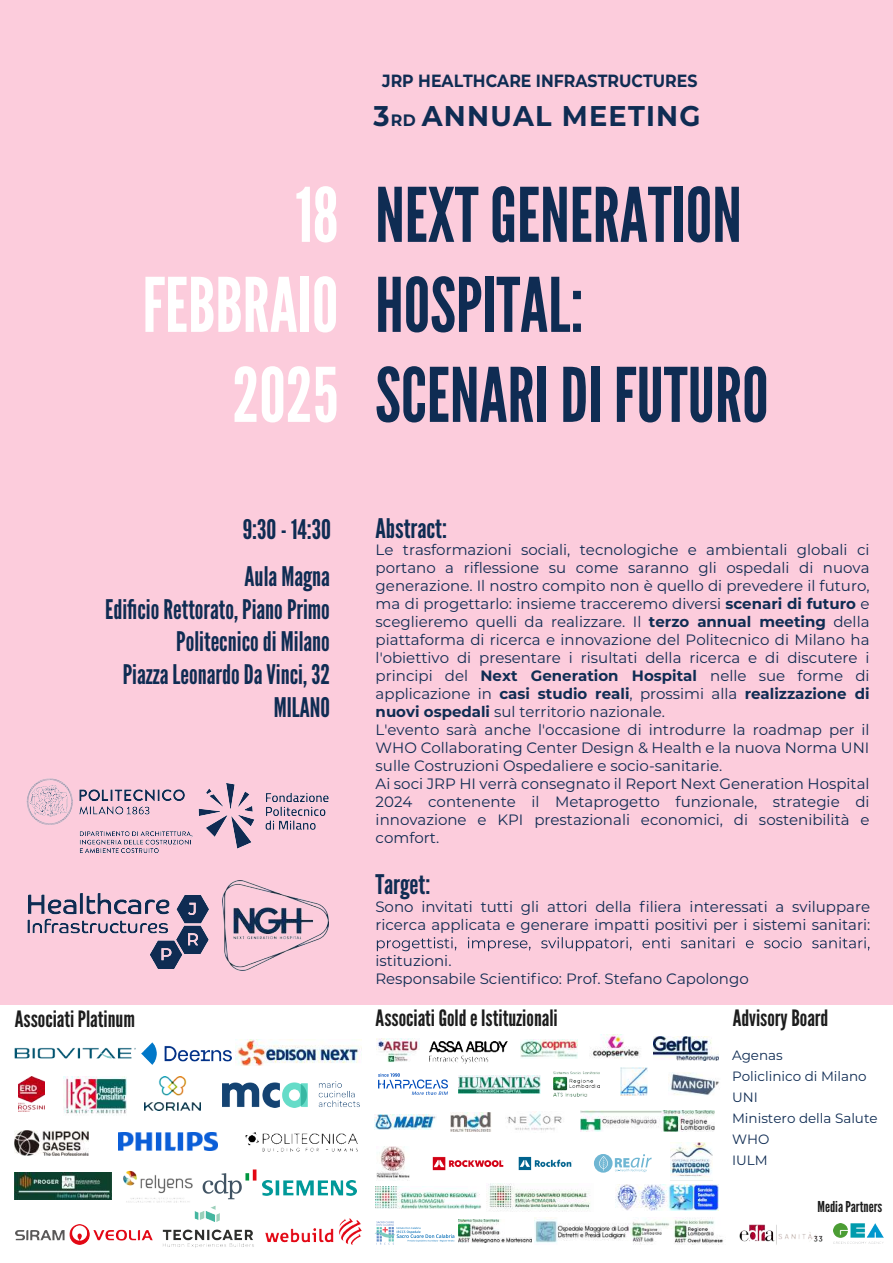
<style>
.page{position:relative;width:893px;height:1263px;background:#fff}
.page>*{position:absolute;margin:0;border:0;box-sizing:border-box;transform-origin:0 0}
.t1{font:75px/90px "League Gothic";color:#0f2c53}
.t2{font:75px/90px "League Gothic";color:#fff;text-align:right}
.t3{font:700 28.5px "Montserrat";letter-spacing:.045em;color:#0f2c53;scale:.96 1}
.t4{font:27px/32.7px "League Gothic";color:#0f2c53}
.t5{font:22.5px "League Gothic";color:#1c1c1c}
.t6{font:700 17.7px "Montserrat";color:#0f2c53;scale:.89 1}
.t7{font:15px/18px "Montserrat";color:#0f2c53}
.t8{font:15px "League Gothic";color:#1c1c1c}
.t9{font:13.5px/21px "Montserrat";color:#0f2c53}
.s1{font-size:16.5px}
.s2{font-weight:700}
</style>
<div class="page">
<div style="left:0;top:0;width:893px;height:1004px;background:#fcccdc"></div>
<img style="left:375px;top:1221px;width:79px;height:24px">
<img style="left:507px;top:1111px;width:55px;height:20px">
<img style="left:18px;top:1076px;width:27px;height:36px">
<img style="left:118px;top:1132px;width:99px;height:18px">
<img style="left:123px;top:1171px;width:5px;height:31px">
<img style="left:246px;top:1132px;width:111px;height:20px">
<img style="left:291px;top:1181px;width:66px;height:15px">
<img style="left:145px;top:1077px;width:56px;height:34px">
<img style="left:450px;top:1112px;width:41px;height:19px">
<img style="left:429px;top:1041px;width:78px;height:22px">
<img style="left:653px;top:1036px;width:65px;height:25px">
<img style="left:621px;top:1067px;width:26px;height:28px">
<img style="left:374px;top:1114px;width:62px;height:16px">
<img style="left:590px;top:1034px;width:50px;height:25px">
<img style="left:520px;top:1039px;width:58px;height:19px">
<img style="left:459px;top:1075px;width:81px;height:18px">
<img style="left:378px;top:1073px;width:70px;height:21px">
<img style="left:376px;top:1038px;width:44px;height:25px">
<img style="left:376px;top:1186px;width:105px;height:23px">
<img style="left:223px;top:1082px;width:137px;height:26px">
<img style="left:15px;top:1130px;width:73px;height:25px">
<img style="left:15px;top:1172px;width:97px;height:28px">
<img style="left:459px;top:1219px;width:72px;height:23px">
<img style="left:615px;top:1185px;width:103px;height:25px">
<img style="left:291px;top:1218px;width:70px;height:27px">
<img style="left:63px;top:1077px;width:63px;height:37px">
<img style="left:235px;top:1040px;width:126px;height:25px">
<img style="left:14px;top:1047px;width:122px;height:12px">
<img style="left:142px;top:1042px;width:89px;height:22px">
<img style="left:15px;top:1224px;width:112px;height:21px">
<img style="left:518px;top:1156px;width:55px;height:15px">
<img style="left:432px;top:1156px;width:72px;height:15px">
<img style="left:26px;top:778px;width:157px;height:55px">
<img style="left:251px;top:883px;width:78px;height:86px">
<img style="left:0;top:833px;width:251px;height:172px">
<img style="left:183px;top:783px;width:146px;height:78px">
<img style="left:26px;top:890px;width:182px;height:78px">
<svg style="left:377px;top:937px;width:492px;height:14px"></svg>
<svg style="left:594px;top:1154px;width:58px;height:19px"></svg>
<img style="left:670px;top:1072px;width:49px;height:23px">
<img style="left:580px;top:1111px;width:134px;height:20px">
<img style="left:488px;top:1183px;width:102px;height:29px">
<img style="left:376px;top:1146px;width:34px;height:34px">
<img style="left:535px;top:1217px;width:188px;height:27px">
<img style="left:671px;top:1142px;width:42px;height:36px">
<img style="left:554px;top:1071px;width:45px;height:26px">
<img style="left:128px;top:1169px;width:163px;height:79px">
<img style="left:739px;top:1224px;width:84px;height:21px">
<img style="left:834px;top:1223px;width:49px;height:21px">
<h1 class="t2" style="left:142px;top:171px;width:197px">18<br>FEBBRAIO<br>2025</h1>
<p class="t6" style="left:382px;top:68px;width:356px">JRP HEALTHCARE INFRASTRUCTURES</p>
<h2 class="t3" style="left:373px;top:95px;width:342px">3<span class="s1">RD</span> ANNUAL MEETING</h2>
<h1 class="t1" style="left:375px;top:171px;width:395px">NEXT GENERATION<br>HOSPITAL:<br>SCENARI DI FUTURO</h1>
<h3 class="t4" style="left:243px;top:506px;width:90px;line-height:46.7px">9:30 - 14:30<br>Aula Magna</h3>
<h3 class="t4" style="left:105px;top:593px;width:226px;text-align:right">Edificio Rettorato, Piano Primo<br>Politecnico di Milano<br>Piazza Leonardo Da Vinci, 32<br>MILANO</h3>
<h3 class="t4" style="left:375px;top:512px;width:73px">Abstract:</h3>
<p class="t7" style="left:376px;top:540px;width:495px">Le trasformazioni sociali, tecnologiche e ambientali globali ci portano a riflessione su come saranno gli ospedali di nuova generazione. Il nostro compito non è quello di prevedere il futuro, ma di progettarlo: insieme tracceremo diversi <span class="s2">scenari di futuro</span> e sceglieremo quelli da realizzare. Il <span class="s2">terzo annual meeting</span> della piattaforma di ricerca e innovazione del Politecnico di Milano ha l'obiettivo di presentare i risultati della ricerca e di discutere i principi del <span class="s2">Next Generation Hospital</span> nelle sue forme di applicazione in <span class="s2">casi studio reali</span>, prossimi alla <span class="s2">realizzazione di nuovi ospedali</span> sul territorio nazionale.<br>L'evento sarà anche l'occasione di introdurre la roadmap per il WHO Collaborating Center Design &amp; Health e la nuova Norma UNI sulle Costruzioni Ospedaliere e socio-sanitarie.<br>Ai soci JRP HI verrà consegnato il Report Next Generation Hospital 2024 contenente il Metaprogetto funzionale, strategie di innovazione e KPI prestazionali economici, di sostenibilità e comfort.</p>
<h3 class="t4" style="left:375px;top:868px;width:57px">Target:</h3>
<p class="t7" style="left:375px;top:897px;width:496px">Sono invitati tutti gli attori della filiera interessati a sviluppare ricerca applicata e generare impatti positivi per i sistemi sanitari:</p>
<p class="t7" style="left:375px;top:951px;width:375px">istituzioni.<br>Responsabile Scientifico: Prof. Stefano Capolongo</p>
<h3 class="t5" style="left:15px;top:1006px;width:122px">Associati Platinum</h3>
<h3 class="t5" style="left:376px;top:1005px;width:184px">Associati Gold e Istituzionali</h3>
<h3 class="t5" style="left:733px;top:1005px;width:97px">Advisory Board</h3>
<p class="t9" style="left:732px;top:1044px;width:147px">Agenas<br>Policlinico di Milano<br>UNI<br>Ministero della Salute<br>WHO<br>IULM</p>
<p class="t8" style="left:817px;top:1198px;width:66px">Media Partners</p>
</div>
